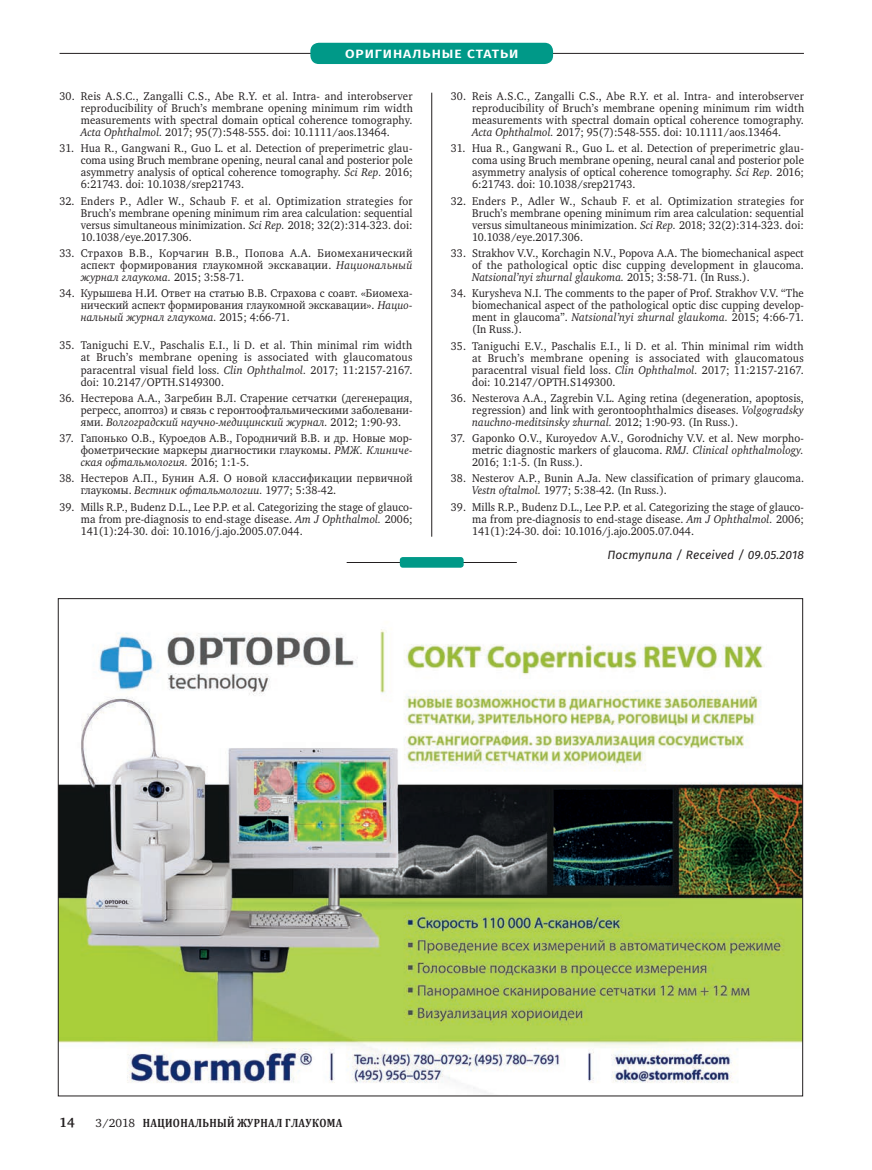
<style>
.page{position:relative;width:872px;height:1170px;background:#fff}
.page>*{position:absolute;margin:0;border:0;box-sizing:border-box;transform-origin:0 0}
.t1{font:700 13.5px "Charter C";color:#231f20}
.t2{font:700 12px "Cambria";letter-spacing:.03em;color:#231f20;scale:.85 1}
.t3{font:italic 12px "Fira Sans";letter-spacing:.01em;color:#231f20}
.t4{font:600 12px "Fira Sans";letter-spacing:.07em;color:#fff;scale:1.15 1}
.t5{font:11.55px/12px "Charter C";letter-spacing:.005em;color:#231f20;text-align:justify;scale:.94 1}
.s1{font-style:italic}
.s2{font-family:"Charter C";font-weight:400}
</style>
<div class="page">
<hr style="left:60px;top:53px;width:744px;height:1px;background:#231f20">
<div style="left:310px;top:43px;width:243px;height:21px;background:#098;border-radius:9px"></div>
<hr style="left:347px;top:562px;width:170px;height:1px;background:#231f20">
<div style="left:400px;top:557px;width:63px;height:10px;background:#098;border-radius:3px"></div>
<hr style="left:431px;top:93px;width:1px;height:443px;background:#231f20">
<img style="left:60px;top:629px;width:741px;height:464px">
<p class="t4" style="left:345px;top:44px;width:152px">ОРИГИНАЛЬНЫЕ СТАТЬИ</p>
<p class="t5" style="left:81px;top:90px;width:355px;text-indent:-21px">30. Reis A.S.C., Zangalli C.S., Abe R.Y. et al. Intra- and interobserver reproducibility of Bruch’s membrane opening minimum rim width measurements with spectral domain optical coherence tomography.<br><span class="s1">Acta Ophthalmol.</span> 2017; 95(7):548-555. doi: 10.1111/aos.13464.</p>
<p class="t5" style="left:81px;top:142px;width:354px;text-indent:-21px">31. Hua R., Gangwani R., Guo L. et al. Detection of preperimetric glau&shy;coma using Bruch membrane opening, neural canal and posterior pole asymmetry analysis of optical coherence tomography. <span class="s1">Sci Rep.</span> 2016; 6:21743. doi: 10.1038/srep21743.</p>
<p class="t5" style="left:81px;top:195px;width:354px;text-indent:-21px">32. Enders P., Adler W., Schaub F. et al. Optimization strategies for Bruch’s membrane opening minimum rim area calculation: sequential versus simultaneous minimization. <span class="s1">Sci Rep.</span> 2018; 32(2):314-323. doi:<br>10.1038/eye.2017.306.</p>
<p class="t5" style="left:81px;top:247px;width:354px;text-indent:-21px">33. Страхов В.В., Корчагин В.В., Попова А.А. Биомеханический аспект формирования глаукомной экскавации. <span class="s1">Национальный журнал глаукома.</span> 2015; 3:58-71.</p>
<p class="t5" style="left:81px;top:287px;width:354px;text-indent:-21px">34. Курышева Н.И. Ответ на статью В.В. Страхова с соавт. «Биомеха&shy;нический аспект формирования глаукомной экскавации». <span class="s1">Нацио&shy;нальный журнал глаукома.</span> 2015; 4:66-71.</p>
<p class="t5" style="left:81px;top:339px;width:354px;text-indent:-21px">35. Taniguchi E.V., Paschalis E.I., li D. et al. Thin minimal rim width at Bruch’s membrane opening is associated with glaucomatous paracentral visual field loss. <span class="s1">Clin Ophthalmol.</span> 2017; 11:2157-2167. doi: 10.2147/OPTH.S149300.</p>
<p class="t5" style="left:81px;top:392px;width:354px;text-indent:-21px">36. Нестерова А.А., Загребин В.Л. Старение сетчатки (дегенерация, регресс, апоптоз) и связь с геронтоофтальмическими заболевани&shy;ями. <span class="s1">Волгоградский научно-медицинский журнал.</span> 2012; 1:90-93.</p>
<p class="t5" style="left:81px;top:432px;width:354px;text-indent:-21px">37. Гапонько О.В., Куроедов А.В., Городничий В.В. и др. Новые мор&shy;фометрические маркеры диагностики глаукомы. <span class="s1">РМЖ. Клиниче&shy;ская офтальмология.</span> 2016; 1:1-5.</p>
<p class="t5" style="left:81px;top:472px;width:354px;text-indent:-21px">38. Нестеров А.П., Бунин А.Я. О новой классификации первичной глаукомы. <span class="s1">Вестник офтальмологии.</span> 1977; 5:38-42.</p>
<p class="t5" style="left:81px;top:501px;width:354px;text-indent:-21px">39. Mills R.P., Budenz D.L., Lee P.P. et al. Categorizing the stage of glauco&shy;ma from pre-diagnosis to end-stage disease. <span class="s1">Am J Ophthalmol.</span> 2006; 141(1):24-30. doi: 10.1016/j.ajo.2005.07.044.</p>
<p class="t5" style="left:472px;top:90px;width:355px;text-indent:-21px">30. Reis A.S.C., Zangalli C.S., Abe R.Y. et al. Intra- and interobserver reproducibility of Bruch’s membrane opening minimum rim width measurements with spectral domain optical coherence tomography.<br><span class="s1">Acta Ophthalmol.</span> 2017; 95(7):548-555. doi: 10.1111/aos.13464.</p>
<p class="t5" style="left:472px;top:143px;width:354px;text-indent:-21px">31. Hua R., Gangwani R., Guo L. et al. Detection of preperimetric glau&shy;coma using Bruch membrane opening, neural canal and posterior pole asymmetry analysis of optical coherence tomography. <span class="s1">Sci Rep.</span> 2016; 6:21743. doi: 10.1038/srep21743.</p>
<p class="t5" style="left:472px;top:195px;width:354px;text-indent:-21px">32. Enders P., Adler W., Schaub F. et al. Optimization strategies for Bruch’s membrane opening minimum rim area calculation: sequential versus simultaneous minimization. <span class="s1">Sci Rep.</span> 2018; 32(2):314-323. doi:<br>10.1038/eye.2017.306.</p>
<p class="t5" style="left:472px;top:247px;width:354px;text-indent:-21px">33. Strakhov V.V., Korchagin N.V., Popova A.A. The biomechanical aspect of the pathological optic disc cupping development in glaucoma.<br><span class="s1">Natsional’nyi zhurnal glaukoma.</span> 2015; 3:58-71. (In Russ.).</p>
<p class="t5" style="left:472px;top:287px;width:354px;text-indent:-21px">34. Kurysheva N.I. The comments to the paper of Prof. Strakhov V.V. “The biomechanical aspect of the pathological optic disc cupping develop&shy;ment in glaucoma”. <span class="s1">Natsional’nyi zhurnal glaukoma.</span> 2015; 4:66-71. (In Russ.).</p>
<p class="t5" style="left:472px;top:340px;width:354px;text-indent:-21px">35. Taniguchi E.V., Paschalis E.I., li D. et al. Thin minimal rim width at Bruch’s membrane opening is associated with glaucomatous paracentral visual field loss. <span class="s1">Clin Ophthalmol.</span> 2017; 11:2157-2167. doi: 10.2147/OPTH.S149300.</p>
<p class="t5" style="left:472px;top:392px;width:356px;text-indent:-21px">36. Nesterova A.A., Zagrebin V.L. Aging retina (degeneration, apoptosis, regression) and link with gerontoophthalmics diseases. <span class="s1">Volgogradsky nauchno-meditsinsky zhurnal.</span> 2012; 1:90-93. (In Russ.).</p>
<p class="t5" style="left:472px;top:432px;width:354px;text-indent:-21px">37. Gaponko O.V., Kuroyedov A.V., Gorodnichy V.V. et al. New morpho&shy;metric diagnostic markers of glaucoma. <span class="s1">RMJ. Clinical ophthalmology.<br></span>2016; 1:1-5. (In Russ.).</p>
<p class="t5" style="left:472px;top:472px;width:354px;text-indent:-21px">38. Nesterov A.P., Bunin A.Ja. New classification of primary glaucoma.<br><span class="s1">Vestn oftalmol.</span> 1977; 5:38-42. (In Russ.).</p>
<p class="t5" style="left:472px;top:501px;width:354px;text-indent:-21px">39. Mills R.P., Budenz D.L., Lee P.P. et al. Categorizing the stage of glauco&shy;ma from pre-diagnosis to end-stage disease. <span class="s1">Am J Ophthalmol.</span> 2006; 141(1):24-30. doi: 10.1016/j.ajo.2005.07.044.</p>
<p class="t3" style="left:607px;top:545px;width:198px">Поступила / Received / 09.05.2018</p>
<p class="t1" style="left:60px;top:1115px;width:17px">14</p>
<p class="t2" style="left:95px;top:1115px;width:292px"><span class="s2">3/2018</span> НАЦИОНАЛЬНЫЙ ЖУРНАЛ ГЛАУКОМА</p>
</div>
